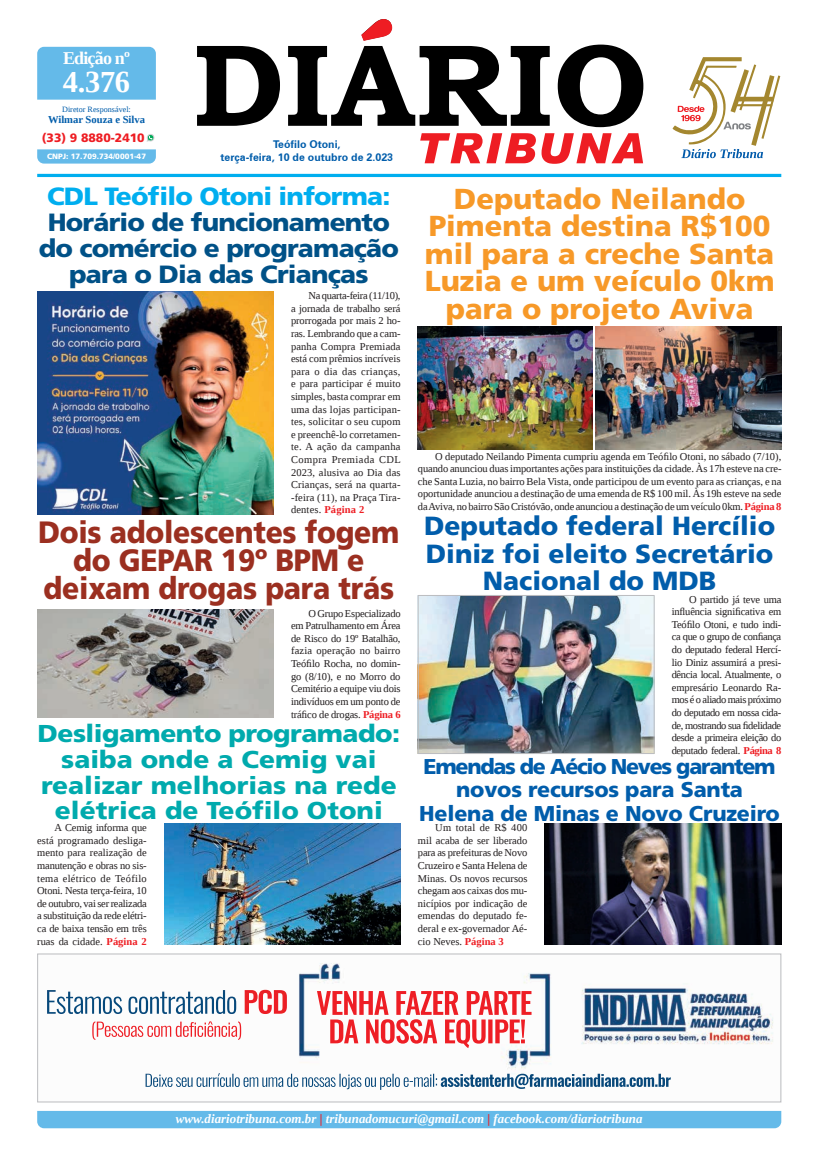
<style>
.page{position:relative;width:821px;height:1166px;background:#fff}
.page>*{position:absolute;margin:0;border:0;box-sizing:border-box;transform-origin:0 0}
.t1{font:900 30.89px/28px "Frutiger LT Std";letter-spacing:-.01em;color:#9b2f20;text-align:center;scale:.92 1}
.t2{font:700 30.45px "Liberation Serif";color:#fff}
.t3{font:900 28.88px/27.6px "Frutiger LT Std";color:#f79928;text-align:center}
.t4{font:900 26.25px/27.6px "Frutiger LT Std";color:#015dab;text-align:center}
.t5{font:900 24.94px/26.2px "Frutiger LT Std";letter-spacing:-.03em;color:#005187;text-align:center;scale:1.05 1}
.t6{font:900 24.94px "Frutiger LT Std";letter-spacing:-.03em;color:#00aeef;scale:1.05 1}
.t7{font:900 24.41px/25.6px "Frutiger LT Std";color:#00aaad;text-align:center;scale:1.08 1}
.t8{font:900 21.44px/23.2px "Frutiger LT Std";letter-spacing:-.01em;color:#015dab;text-align:center}
.t9{font:700 18.03px "Liberation Serif";letter-spacing:-.045em;color:#fff}
.t10{font:italic 700 12.95px "Liberation Serif";color:#fff}
.t11{font:900 12.16px "Frutiger LT Std";color:#ee1d23}
.t12{font:700 10.67px/12.6px "Zurich BT";color:#015dab;text-align:center}
.t13{font:700 10.59px "Liberation Serif";color:#015dab}
.t14{font:10.5px/12.6px "Liberation Serif";letter-spacing:-.015em;color:#231f20;text-align:justify}
.t15{font:8.14px "Liberation Serif";color:#015dab}
.t16{font:900 7.7px "Frutiger LT Std";color:#fff}
.s1{font-weight:700;color:#ee1d23}
.s2{color:#ee1d23}
</style>
<div class="page">
<div style="left:37px;top:1111px;width:744px;height:17px;background:#64bae9"></div>
<hr style="left:37px;top:174px;width:744px;height:3px;background:#00aeef">
<svg style="left:197px;top:26px;width:446px;height:101px"></svg>
<svg style="left:361px;top:19px;width:31px;height:22px"></svg>
<svg style="left:420px;top:133px;width:223px;height:31px"></svg>
<svg style="left:673px;top:57px;width:108px;height:101px"></svg>
<div style="left:37px;top:47px;width:119px;height:53px;background:#64bae9"></div>
<svg style="left:37px;top:149px;width:119px;height:15px;background:#6ebeea"></svg>
<svg style="left:147px;top:134px;width:7px;height:8px"></svg>
<img style="left:47px;top:963px;width:727px;height:127px">
<div style="left:37px;top:953px;width:744px;height:149px;border:1px solid #bcbdc0"></div>
<img style="left:37px;top:292px;width:237px;height:222px">
<img style="left:164px;top:824px;width:237px;height:120px">
<img style="left:37px;top:609px;width:237px;height:108px">
<img style="left:545px;top:824px;width:236px;height:120px">
<img style="left:420px;top:597px;width:232px;height:155px">
<div style="left:418px;top:595px;width:236px;height:159px;border:1px solid #bcbdc0"></div>
<img style="left:418px;top:327px;width:175px;height:122px">
<img style="left:596px;top:327px;width:185px;height:122px">
<h3 class="t9" style="left:63px;top:45px;width:68px">Edição nº</h3>
<h2 class="t2" style="left:63px;top:61px;width:69px">4.376</h2>
<p class="t15" style="left:62px;top:104px;width:70px">Diretor Responsável:</p>
<p class="t13" style="left:48px;top:112px;width:99px">Wilmar Souza e Silva</p>
<p class="t11" style="left:42px;top:130px;width:104px">(33) 9 8880-2410</p>
<p class="t12" style="left:220px;top:138px;width:174px">Teófilo Otoni,<br>terça-feira, 10 de outubro de 2.023</p>
<p class="t16" style="left:47px;top:151px;width:100px">CNPJ: 17.709.734/0001-47</p>
<h3 class="t6" style="left:47px;top:181px;width:329px">CDL Teófilo Otoni informa:</h3>
<h3 class="t5" style="left:39px;top:209px;width:345px">Horário de funcionamento do comércio e programação para o Dia das Crianças</h3>
<p class="t14" style="left:291px;top:289px;width:111px;text-indent:17px">Na quarta-feira (11/10), a jornada de trabalho será prorrogada por mais 2 ho&shy;ras. Lembrando que a cam&shy;panha Compra Premiada está com prêmios incríveis para o dia das crianças, e para participar é muito simples, basta comprar em uma das lojas participan&shy;tes, solicitar o seu cupom e preenchê-lo corretamen&shy;te. A ação da campanha Compra Premiada CDL 2023, alusiva ao Dia das Crianças, será na quarta--feira (11), na Praça Tira&shy;dentes. <span class="s1">Página 2</span></p>
<h1 class="t1" style="left:38px;top:518px;width:394px">Dois adolescentes fogem do GEPAR 19º BPM e deixam drogas para trás</h1>
<p class="t14" style="left:291px;top:607px;width:111px;text-indent:17px">O Grupo Especializado em Patrulhamento em Área de Risco do 19º Batalhão, fazia operação no bairro Teófilo Rocha, no domin&shy;go (8/10), e no Morro do Cemitério a equipe viu dois indivíduos em um ponto de tráfico de drogas. <span class="s1">Página 6</span></p>
<h3 class="t7" style="left:38px;top:721px;width:337px">Desligamento programado: saiba onde a Cemig vai realizar melhorias na rede elétrica de Teófilo Otoni</h3>
<p class="t14" style="left:37px;top:821px;width:111px;text-indent:17px">A Cemig informa que está programado desliga&shy;mento para realização de manutenção e obras no sis&shy;tema elétrico de Teófilo Otoni. Nesta terça-feira, 10 de outubro, vai ser realizada a substituição da rede elétri&shy;ca de baixa tensão em três ruas da cidade. <span class="s1">Página 2</span></p>
<h3 class="t3" style="left:425px;top:185px;width:351px">Deputado Neilando<br>Pimenta destina R$100 mil para a creche Santa<br>Luzia e um veículo 0km para o projeto Aviva</h3>
<p class="t14" style="left:418px;top:450px;width:365px;text-indent:17px">O deputado Neilando Pimenta cumpriu agenda em Teófilo Otoni, no sábado (7/10), quando anunciou duas importantes ações para instituições da cidade. Às 17h esteve na cre&shy;che Santa Luzia, no bairro Bela Vista, onde participou de um evento para as crianças, e na oportunidade anunciou a destinação de uma emenda de R$ 100 mil. Às 19h esteve na sede da Aviva, no bairro São Cristóvão, onde anunciou a destinação de um veículo 0km. <span class="s1">Página 8</span></p>
<h3 class="t4" style="left:424px;top:512px;width:353px">Deputado federal Hercílio<br>Diniz foi eleito Secretário<br>Nacional do MDB</h3>
<p class="t14" style="left:672px;top:593px;width:111px;text-indent:17px">O partido já teve uma influência significativa em Teófilo Otoni, e tudo indi&shy;ca que o grupo de confiança do deputado federal Hercí&shy;lio Diniz assumirá a presi&shy;dência local. Atualmente, o empresário Leonardo Ra&shy;mos é o aliado mais próximo do deputado em nossa cida&shy;de, mostrando sua fidelidade desde a primeira eleição do deputado federal. <span class="s1">Página 8</span></p>
<h3 class="t8" style="left:419px;top:755px;width:362px">Emendas de Aécio Neves garantem novos recursos para Santa<br>Helena de Minas e Novo Cruzeiro</h3>
<p class="t14" style="left:418px;top:821px;width:111px;text-indent:17px">Um total de R$ 400 mil acaba de ser liberado para as prefeituras de Novo Cruzeiro e Santa Helena de Minas. Os novos recursos chegam aos caixas dos mu&shy;nicípios por indicação de emendas do deputado fe&shy;deral e ex-governador Aé&shy;cio Neves. <span class="s1">Página 3</span></p>
<p class="t10" style="left:176px;top:1110px;width:468px">www.diariotribuna.com.br <span class="s2">|</span> tribunadomucuri@gmail.com <span class="s2">|</span> facebook.com/diariotribuna</p>
</div>
